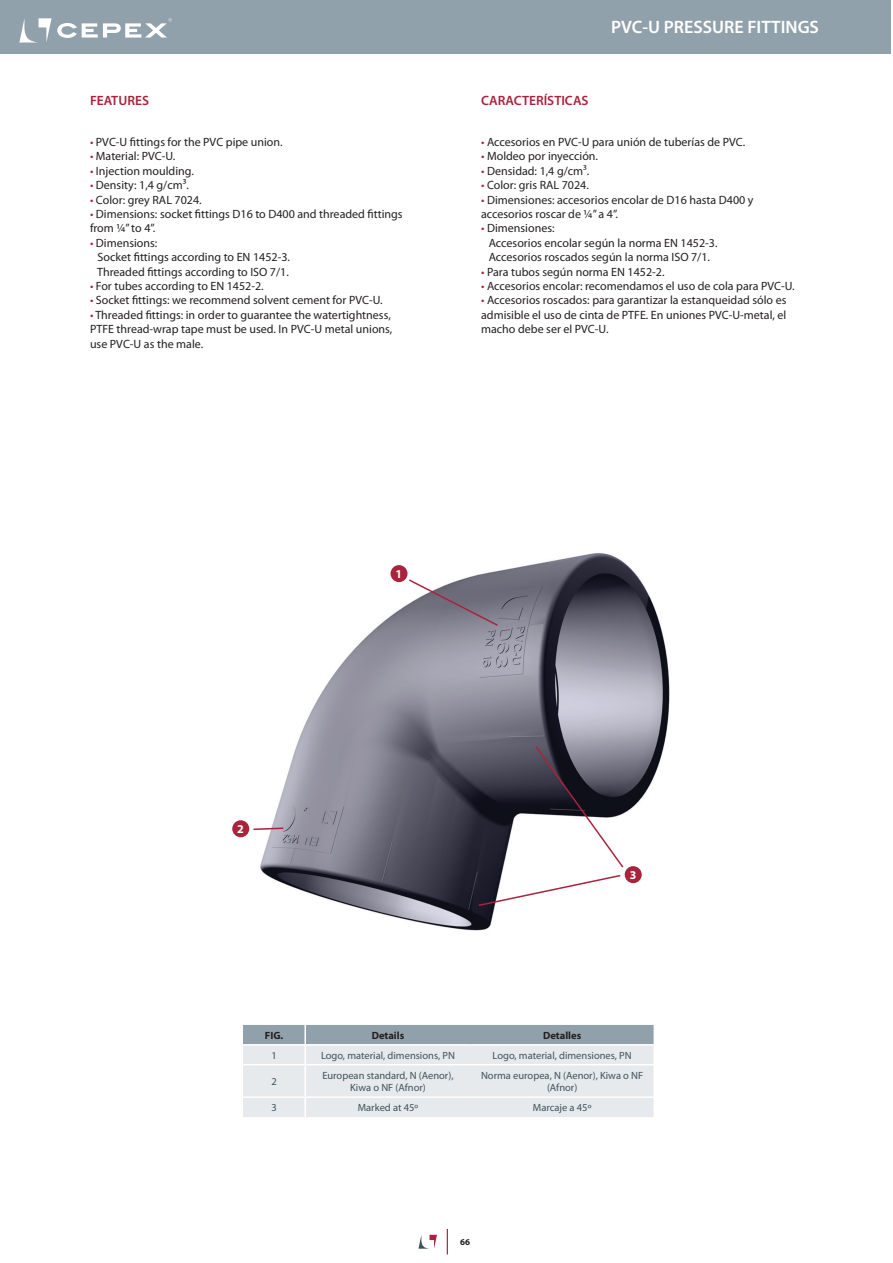
<style>
.page{position:relative;width:893px;height:1263px;background:#fff}
.page>*{position:absolute;margin:0;border:0;box-sizing:border-box;transform-origin:0 0}
.t1{font:600 18px "Myriad Pro";color:#fff}
.t2{font:600 13.5px "Myriad Pro";color:#a9233d}
.t3{font:12px/14.4px "Myriad Pro";color:#231f20}
.t4{font:700 12px "Myriad Pro";color:#fff}
.t5{font:10.5px/12.6px "Myriad Pro";color:#40525b;text-align:center}
.t6{font:700 10.5px "Myriad Pro";color:#231f20}
.t7{font:700 9px "Myriad Pro";color:#231f20}
.s1{color:#fff}
.s2{color:#a9233d}
</style>
<div class="page">
<div style="left:0;top:0;width:891px;height:54px;background:#91a1ab"></div>
<svg style="left:418px;top:1235px;width:19px;height:14px"></svg>
<svg style="left:447px;top:1229px;width:1px;height:25px"></svg>
<svg style="left:19px;top:18px;width:153px;height:25px"></svg>
<img style="left:249px;top:553px;width:421px;height:378px">
<div style="left:232px;top:820px;width:17px;height:17px;background:#a9233d;border-radius:50%"></div>
<svg style="left:252px;top:827px;width:33px;height:4px"></svg>
<svg style="left:407px;top:578px;width:92px;height:49px"></svg>
<div style="left:390px;top:565px;width:17px;height:17px;background:#a9233d;border-radius:50%"></div>
<div style="left:625px;top:866px;width:17px;height:17px;background:#a9233d;border-radius:50%"></div>
<svg style="left:477px;top:745px;width:148px;height:162px"></svg>
<svg style="left:243px;top:1025px;width:411px;height:92px"></svg>
<h1 class="t1" style="left:611px;top:15px;width:209px">PVC-U PRESSURE FITTINGS</h1>
<p class="t2" style="left:90px;top:92px;width:61px">FEATURES</p>
<p class="t2" style="left:481px;top:92px;width:116px">CARACTERÍSTICAS<span class="s1">S</span></p>
<p class="t3" style="left:90px;top:134px;width:194px"><span class="s2">•</span> PVC-U fittings for the PVC pipe union.</p>
<p class="t3" style="left:90px;top:149px;width:87px"><span class="s2">•</span> Material: PVC-U.</p>
<p class="t3" style="left:90px;top:163px;width:105px"><span class="s2">•</span> Injection moulding.</p>
<p class="t3" style="left:90px;top:178px;width:100px"><span class="s2">•</span> Density: 1,4 g/cm³.</p>
<p class="t3" style="left:90px;top:192px;width:113px"><span class="s2">•</span> Color: grey RAL 7024.</p>
<p class="t3" style="left:90px;top:206px;width:314px"><span class="s2">•</span> Dimensions: socket fittings D16 to D400 and threaded fittings from ¼” to 4”.</p>
<p class="t3" style="left:97px;top:235px;width:194px;text-indent:-7px"><span class="s2">•</span> Dimensions:<br>Socket fittings according to EN 1452-3.<br>Threaded fittings according to ISO 7/1.</p>
<p class="t3" style="left:90px;top:278px;width:175px"><span class="s2">•</span> For tubes according to EN 1452-2.</p>
<p class="t3" style="left:90px;top:293px;width:294px"><span class="s2">•</span> Socket fittings: we recommend solvent cement for PVC-U.</p>
<p class="t3" style="left:90px;top:307px;width:304px"><span class="s2">•</span> Threaded fittings: in order to guarantee the watertightness,<br>PTFE thread-wrap tape must be used. In PVC-U metal unions, use PVC-U as the male.</p>
<p class="t3" style="left:481px;top:134px;width:266px"><span class="s2">•</span> Accesorios en PVC-U para unión de tuberías de PVC.</p>
<p class="t3" style="left:481px;top:149px;width:118px"><span class="s2">•</span> Moldeo por inyección.</p>
<p class="t3" style="left:481px;top:163px;width:110px"><span class="s2">•</span> Densidad: 1,4 g/cm³.</p>
<p class="t3" style="left:481px;top:178px;width:109px"><span class="s2">•</span> Color: gris RAL 7024.</p>
<p class="t3" style="left:481px;top:192px;width:274px"><span class="s2">•</span> Dimensiones: accesorios encolar de D16 hasta D400 y accesorios roscar de ¼” a 4”.</p>
<p class="t3" style="left:489px;top:221px;width:230px;text-indent:-8px"><span class="s2">•</span> Dimensiones:<br>Accesorios encolar según la norma EN 1452-3.<br>Accesorios roscados según la norma ISO 7/1.</p>
<p class="t3" style="left:481px;top:264px;width:185px"><span class="s2">•</span> Para tubos según norma EN 1452-2.</p>
<p class="t3" style="left:481px;top:278px;width:315px"><span class="s2">•</span> Accesorios encolar: recomendamos el uso de cola para PVC-U.</p>
<p class="t3" style="left:481px;top:293px;width:307px;text-align:justify"><span class="s2">•</span> Accesorios roscados: para garantizar la estanqueidad sólo es admisible el uso de cinta de PTFE. En uniones PVC-U-metal, el macho debe ser el PVC-U.</p>
<p class="t4" style="left:395px;top:566px;width:8px">1</p>
<p class="t4" style="left:237px;top:821px;width:8px">2</p>
<p class="t4" style="left:630px;top:867px;width:8px">3</p>
<p class="t6" style="left:265px;top:1028px;width:20px">FIG.</p>
<p class="t6" style="left:372px;top:1028px;width:34px">Details</p>
<p class="t6" style="left:543px;top:1028px;width:40px">Detalles</p>
<p class="t5" style="left:271px;top:1049px;width:7px">1</p>
<p class="t5" style="left:321px;top:1049px;width:135px">Logo, material, dimensions, PN</p>
<p class="t5" style="left:493px;top:1049px;width:141px">Logo, material, dimensiones, PN</p>
<p class="t5" style="left:271px;top:1075px;width:7px">2</p>
<p class="t5" style="left:322px;top:1068px;width:133px">European standard, N (Aenor),<br>Kiwa o NF (Afnor)</p>
<p class="t5" style="left:481px;top:1068px;width:164px">Norma europea, N (Aenor), Kiwa o NF (Afnor)</p>
<p class="t5" style="left:271px;top:1101px;width:7px">3</p>
<p class="t5" style="left:358px;top:1101px;width:62px">Marked at 45º</p>
<p class="t5" style="left:533px;top:1101px;width:60px">Marcaje a 45º</p>
<p class="t7" style="left:460px;top:1236px;width:11px">66</p>
</div>
